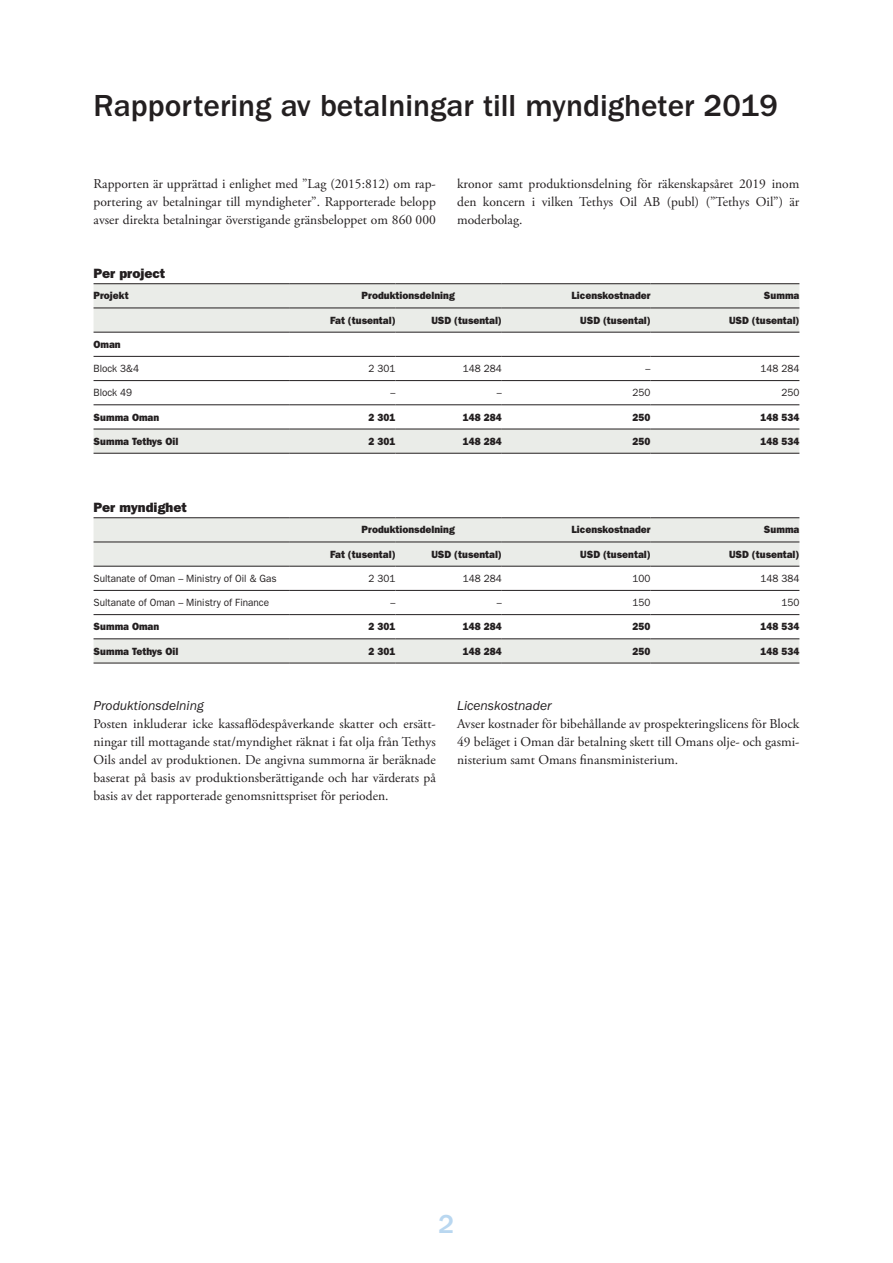
<style>
.page{position:relative;width:893px;height:1263px;background:#fff}
.page>*{position:absolute;margin:0;border:0;box-sizing:border-box;transform-origin:0 0}
.t1{font:500 31.5px "ITC Franklin Gothic Std";color:#231f20}
.t2{font:500 27px "ITC Franklin Gothic Std";color:#b9d7f0}
.t3{font:13.5px/18px "Adobe Garamond Pro";color:#231f20;text-align:justify}
.t4{font:italic 13.5px "ITC Franklin Gothic Std";color:#231f20}
.t5{font:13.5px "ITC Franklin Gothic Std Hvy";color:#231f20}
.t6{font:10.5px "ITC Franklin Gothic Std Hvy";color:#231f20;scale:.95 1}
.t7{font:10.5px "ITC Franklin Gothic Std";color:#231f20;scale:.95 1}
</style>
<div class="page">
<svg style="left:94px;top:284px;width:705px;height:169px"></svg>
<hr style="left:94px;top:308px;width:195px;height:1px;background:#231f20">
<hr style="left:502px;top:308px;width:149px;height:1px;background:#231f20">
<hr style="left:651px;top:308px;width:148px;height:1px;background:#231f20">
<hr style="left:94px;top:356px;width:195px;height:1px;background:#231f20">
<hr style="left:289px;top:356px;width:106px;height:1px;background:#231f20">
<hr style="left:395px;top:356px;width:107px;height:1px;background:#231f20">
<hr style="left:502px;top:356px;width:149px;height:1px;background:#231f20">
<hr style="left:651px;top:356px;width:148px;height:1px;background:#231f20">
<hr style="left:94px;top:380px;width:195px;height:1px;background:#231f20">
<hr style="left:289px;top:380px;width:106px;height:1px;background:#231f20">
<hr style="left:395px;top:380px;width:107px;height:1px;background:#231f20">
<hr style="left:502px;top:380px;width:149px;height:1px;background:#231f20">
<hr style="left:651px;top:380px;width:148px;height:1px;background:#231f20">
<hr style="left:94px;top:404px;width:195px;height:1px;background:#231f20">
<hr style="left:289px;top:404px;width:106px;height:1px;background:#231f20">
<hr style="left:395px;top:404px;width:107px;height:1px;background:#231f20">
<hr style="left:502px;top:404px;width:149px;height:1px;background:#231f20">
<hr style="left:651px;top:404px;width:148px;height:1px;background:#231f20">
<hr style="left:289px;top:308px;width:106px;height:1px;background:#231f20">
<hr style="left:395px;top:308px;width:107px;height:1px;background:#231f20">
<hr style="left:289px;top:283px;width:106px;height:1px;background:#231f20">
<hr style="left:395px;top:283px;width:107px;height:1px;background:#231f20">
<hr style="left:502px;top:283px;width:149px;height:1px;background:#231f20">
<hr style="left:651px;top:283px;width:148px;height:1px;background:#231f20">
<hr style="left:289px;top:332px;width:106px;height:1px;background:#231f20">
<hr style="left:395px;top:332px;width:107px;height:1px;background:#231f20">
<hr style="left:502px;top:332px;width:149px;height:1px;background:#231f20">
<hr style="left:651px;top:332px;width:148px;height:1px;background:#231f20">
<hr style="left:94px;top:283px;width:195px;height:1px;background:#231f20">
<hr style="left:94px;top:332px;width:195px;height:1px;background:#231f20">
<hr style="left:94px;top:429px;width:195px;height:1px;background:#231f20">
<hr style="left:94px;top:453px;width:195px;height:1px;background:#231f20">
<hr style="left:289px;top:429px;width:106px;height:1px;background:#231f20">
<hr style="left:395px;top:429px;width:107px;height:1px;background:#231f20">
<hr style="left:502px;top:429px;width:149px;height:1px;background:#231f20">
<hr style="left:651px;top:429px;width:148px;height:1px;background:#231f20">
<hr style="left:289px;top:453px;width:106px;height:1px;background:#231f20">
<hr style="left:395px;top:453px;width:107px;height:1px;background:#231f20">
<hr style="left:502px;top:453px;width:149px;height:1px;background:#231f20">
<hr style="left:651px;top:453px;width:148px;height:1px;background:#231f20">
<svg style="left:94px;top:518px;width:705px;height:145px;fill:#eaece8"></svg>
<hr style="left:94px;top:542px;width:195px;height:1px;background:#231f20">
<hr style="left:289px;top:542px;width:106px;height:1px;background:#231f20">
<hr style="left:395px;top:542px;width:107px;height:1px;background:#231f20">
<hr style="left:502px;top:542px;width:149px;height:1px;background:#231f20">
<hr style="left:651px;top:542px;width:148px;height:1px;background:#231f20">
<hr style="left:94px;top:590px;width:195px;height:1px;background:#231f20">
<hr style="left:289px;top:590px;width:106px;height:1px;background:#231f20">
<hr style="left:395px;top:590px;width:107px;height:1px;background:#231f20">
<hr style="left:502px;top:590px;width:149px;height:1px;background:#231f20">
<hr style="left:651px;top:590px;width:148px;height:1px;background:#231f20">
<hr style="left:94px;top:614px;width:195px;height:1px;background:#231f20">
<hr style="left:289px;top:614px;width:106px;height:1px;background:#231f20">
<hr style="left:395px;top:614px;width:107px;height:1px;background:#231f20">
<hr style="left:502px;top:614px;width:149px;height:1px;background:#231f20">
<hr style="left:651px;top:614px;width:148px;height:1px;background:#231f20">
<hr style="left:94px;top:517px;width:195px;height:1px;background:#231f20">
<hr style="left:289px;top:517px;width:106px;height:1px;background:#231f20">
<hr style="left:395px;top:517px;width:107px;height:1px;background:#231f20">
<hr style="left:502px;top:517px;width:149px;height:1px;background:#231f20">
<hr style="left:651px;top:517px;width:148px;height:1px;background:#231f20">
<hr style="left:94px;top:566px;width:195px;height:1px;background:#231f20">
<hr style="left:289px;top:566px;width:106px;height:1px;background:#231f20">
<hr style="left:395px;top:566px;width:107px;height:1px;background:#231f20">
<hr style="left:502px;top:566px;width:149px;height:1px;background:#231f20">
<hr style="left:651px;top:566px;width:148px;height:1px;background:#231f20">
<hr style="left:289px;top:638px;width:106px;height:1px;background:#231f20">
<hr style="left:395px;top:638px;width:107px;height:1px;background:#231f20">
<hr style="left:502px;top:638px;width:149px;height:1px;background:#231f20">
<hr style="left:651px;top:638px;width:148px;height:1px;background:#231f20">
<hr style="left:289px;top:663px;width:106px;height:1px;background:#231f20">
<hr style="left:395px;top:663px;width:107px;height:1px;background:#231f20">
<hr style="left:502px;top:663px;width:149px;height:1px;background:#231f20">
<hr style="left:651px;top:663px;width:148px;height:1px;background:#231f20">
<hr style="left:94px;top:638px;width:195px;height:1px;background:#231f20">
<hr style="left:94px;top:663px;width:195px;height:1px;background:#231f20">
<h1 class="t1" style="left:94px;top:87px;width:686px">Rapportering av betalningar till myndigheter 2019</h1>
<p class="t3" style="left:94px;top:175px;width:344px">Rapporten är upprättad i enlighet med ”Lag (2015:812) om rap&shy;portering av betalningar till myndigheter”. Rapporterade belopp avser direkta betalningar överstigande gränsbeloppet om 860 000</p>
<p class="t3" style="left:457px;top:175px;width:344px">kronor samt produktionsdelning för räkenskapsåret 2019 inom den koncern i vilken Tethys Oil AB (publ) (”Tethys Oil”) är moderbolag.</p>
<p class="t5" style="left:94px;top:265px;width:73px">Per project</p>
<p class="t6" style="left:94px;top:290px;width:38px">Projekt</p>
<p class="t6" style="left:362px;top:290px;width:100px">Produktionsdelning</p>
<p class="t6" style="left:572px;top:290px;width:85px">Licenskostnader</p>
<p class="t6" style="left:764px;top:290px;width:39px">Summa</p>
<p class="t6" style="left:330px;top:314px;width:70px">Fat (tusental)</p>
<p class="t6" style="left:431px;top:314px;width:76px">USD (tusental)</p>
<p class="t6" style="left:580px;top:314px;width:76px">USD (tusental)</p>
<p class="t6" style="left:729px;top:314px;width:76px">USD (tusental)</p>
<p class="t6" style="left:94px;top:338px;width:30px">Oman</p>
<p class="t7" style="left:94px;top:362px;width:49px">Block 3&amp;4</p>
<p class="t7" style="left:369px;top:362px;width:30px">2 301</p>
<p class="t7" style="left:463px;top:362px;width:42px">148 284</p>
<p class="t7" style="left:646px;top:362px;width:7px">–</p>
<p class="t7" style="left:760px;top:362px;width:42px">148 284</p>
<p class="t7" style="left:94px;top:387px;width:42px">Block 49</p>
<p class="t7" style="left:390px;top:387px;width:7px">–</p>
<p class="t7" style="left:497px;top:387px;width:7px">–</p>
<p class="t7" style="left:633px;top:387px;width:20px">250</p>
<p class="t7" style="left:781px;top:387px;width:20px">250</p>
<p class="t6" style="left:94px;top:411px;width:71px">Summa Oman</p>
<p class="t6" style="left:369px;top:411px;width:30px">2 301</p>
<p class="t6" style="left:463px;top:411px;width:42px">148 284</p>
<p class="t6" style="left:633px;top:411px;width:20px">250</p>
<p class="t6" style="left:760px;top:411px;width:42px">148 534</p>
<p class="t6" style="left:94px;top:435px;width:91px">Summa Tethys Oil</p>
<p class="t6" style="left:369px;top:435px;width:30px">2 301</p>
<p class="t6" style="left:463px;top:435px;width:42px">148 284</p>
<p class="t6" style="left:633px;top:435px;width:20px">250</p>
<p class="t6" style="left:760px;top:435px;width:42px">148 534</p>
<p class="t5" style="left:94px;top:499px;width:95px">Per myndighet</p>
<p class="t6" style="left:362px;top:524px;width:100px">Produktionsdelning</p>
<p class="t6" style="left:572px;top:524px;width:85px">Licenskostnader</p>
<p class="t6" style="left:764px;top:524px;width:39px">Summa</p>
<p class="t6" style="left:330px;top:548px;width:70px">Fat (tusental)</p>
<p class="t6" style="left:431px;top:548px;width:76px">USD (tusental)</p>
<p class="t6" style="left:580px;top:548px;width:76px">USD (tusental)</p>
<p class="t6" style="left:729px;top:548px;width:76px">USD (tusental)</p>
<p class="t7" style="left:94px;top:572px;width:194px">Sultanate of Oman – Ministry of Oil &amp; Gas</p>
<p class="t7" style="left:368px;top:572px;width:30px">2 301</p>
<p class="t7" style="left:463px;top:572px;width:42px">148 284</p>
<p class="t7" style="left:633px;top:572px;width:20px">100</p>
<p class="t7" style="left:760px;top:572px;width:42px">148 384</p>
<p class="t7" style="left:94px;top:596px;width:186px">Sultanate of Oman – Ministry of Finance</p>
<p class="t7" style="left:390px;top:596px;width:7px">–</p>
<p class="t7" style="left:497px;top:596px;width:7px">–</p>
<p class="t7" style="left:633px;top:596px;width:20px">150</p>
<p class="t7" style="left:781px;top:596px;width:20px">150</p>
<p class="t6" style="left:94px;top:620px;width:71px">Summa Oman</p>
<p class="t6" style="left:368px;top:620px;width:30px">2 301</p>
<p class="t6" style="left:463px;top:620px;width:42px">148 284</p>
<p class="t6" style="left:633px;top:620px;width:20px">250</p>
<p class="t6" style="left:760px;top:620px;width:42px">148 534</p>
<p class="t6" style="left:94px;top:645px;width:91px">Summa Tethys Oil</p>
<p class="t6" style="left:368px;top:645px;width:30px">2 301</p>
<p class="t6" style="left:463px;top:645px;width:42px">148 284</p>
<p class="t6" style="left:633px;top:645px;width:20px">250</p>
<p class="t6" style="left:760px;top:645px;width:42px">148 534</p>
<p class="t4" style="left:94px;top:698px;width:112px">Produktionsdelning</p>
<p class="t3" style="left:94px;top:715px;width:344px">Posten inkluderar icke kassaflödespåverkande skatter och ersätt&shy;ningar till mottagande stat/myndighet räknat i fat olja från Tethys Oils andel av produktionen. De angivna summorna är beräknade baserat på basis av produktionsberättigande och har värderats på basis av det rapporterade genomsnittspriset för perioden.</p>
<p class="t4" style="left:457px;top:698px;width:96px">Licenskostnader</p>
<p class="t3" style="left:457px;top:715px;width:344px">Avser kostnader för bibehållande av prospekteringslicens för Block 49 beläget i Oman där betalning skett till Omans olje- och gasmi&shy;nisterium samt Omans finansministerium.</p>
<h2 class="t2" style="left:439px;top:1209px;width:17px">2</h2>
</div>
